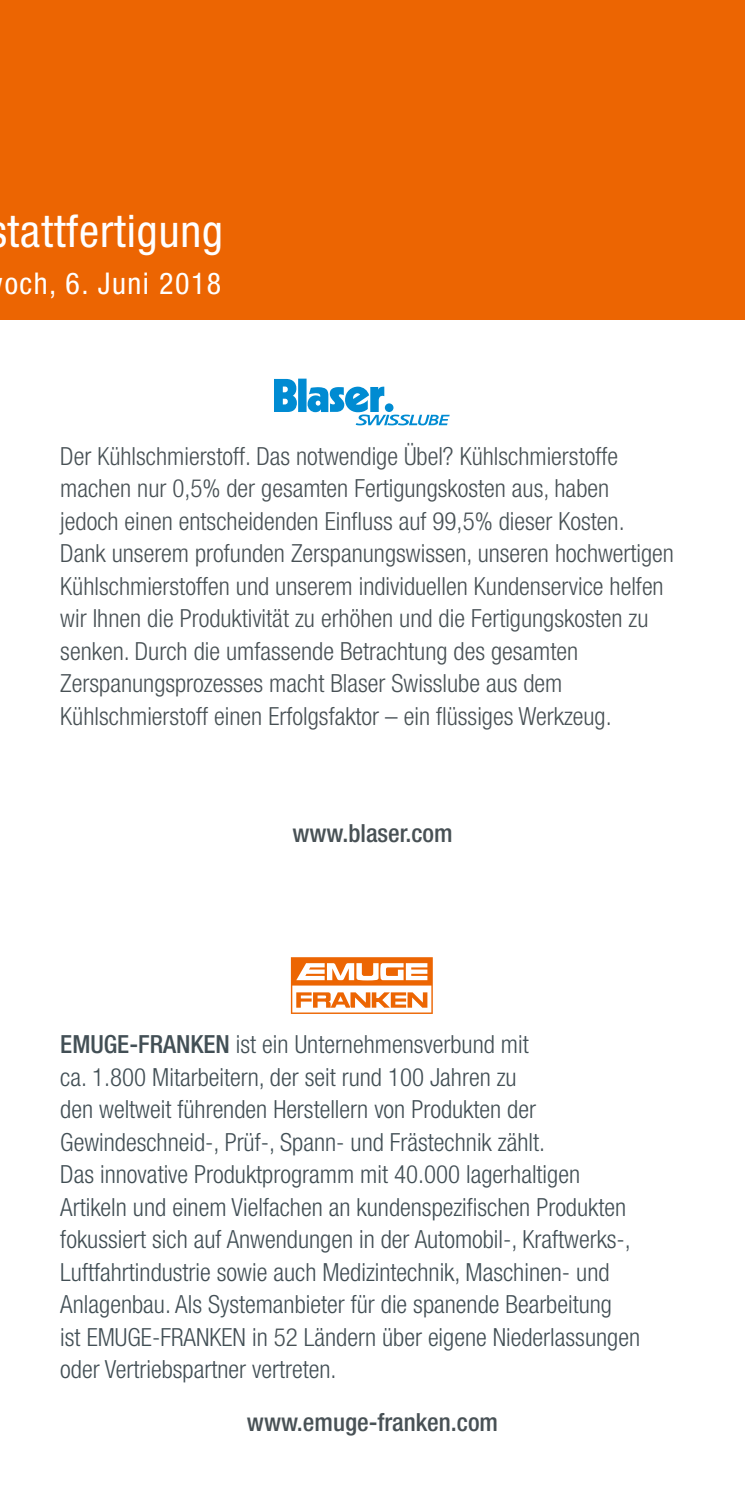
<style>
.page{position:relative;width:745px;height:1489px;background:#fff}
.page>*{position:absolute;margin:0;border:0;box-sizing:border-box;transform-origin:0 0}
.t1{font:condensed 45px "Helvetica Neue LT Pro";letter-spacing:.02em;color:#fff}
.t2{font:condensed 30px "Helvetica Neue LT Pro";letter-spacing:.05em;color:#fff}
.t3{font:300 condensed 25px/32.5px "Helvetica Neue LT Pro";color:#424f55}
.t4{font:300 condensed 25px/32.5px "Helvetica Neue LT Pro";color:#485155}
.t5{font:500 condensed 25px "Helvetica Neue LT Pro";color:#485155}
.s1{font-weight:500}
.s2{color:#485155}
</style>
<div class="page">
<div style="left:0;top:0;width:744px;height:319px;background:#ec6502"></div>
<div style="left:298px;top:378px;width:8px;height:34px;background:#008bd2"></div>
<svg style="left:274px;top:379px;width:23px;height:33px"></svg>
<svg style="left:307px;top:386px;width:142px;height:39px"></svg>
<svg style="left:291px;top:957px;width:141px;height:56px"></svg>
<h1 class="t1" style="left:8px;top:204px;width:217px">tattfertigung</h1>
<p class="t2" style="left:5px;top:266px;width:218px">och, 6. Juni 2018</p>
<p class="t4" style="left:60px;top:439px;width:615px">Der Kühlschmierstoff. Das notwendige Übel? Kühlschmierstoffe machen nur 0,5% der gesamten Fertigungskosten aus, haben<br>jedoch einen entscheidenden Einfluss auf 99,5% dieser Kosten.<br>Dank unserem profunden Zerspanungswissen, unseren hochwertigen Kühlschmierstoffen und unserem individuellen Kundenservice helfen wir Ihnen die Produktivität zu erhöhen und die Fertigungskosten zu senken. Durch die umfassende Betrachtung des gesamten Zerspanungsprozesses macht Blaser Swisslube aus dem Kühlschmierstoff einen Erfolgsfaktor – ein flüssiges Werkzeug.</p>
<p class="t5" style="left:292px;top:818px;width:162px">www.blaser.com</p>
<p class="t3" style="left:60px;top:1027px;width:581px"><span class="s1">EMUGE-FRANKEN</span> ist ein Unternehmensverbund mit<br>ca. 1.800 Mitarbeitern, der seit rund 100 Jahren zu<br>den weltweit führenden Herstellern von Produkten der Gewindeschneid-, Prüf-, Spann- und Frästechnik zählt.<br>Das innovative Produktprogramm mit 40.000 lagerhaltigen Artikeln und einem Vielfachen an kundenspezifischen Produkten fokussiert sich auf Anwendungen in der Automobil-, Kraftwerks-, Luftfahrtindustrie sowie auch Medizintechnik, Maschinen- und Anlagenbau. Als Systemanbieter für die spanende Bearbeitung<br>ist EMUGE-FRANKEN in <span class="s2">52</span> Ländern über eigene Niederlassungen oder Vertriebspartner vertreten.</p>
<p class="t5" style="left:247px;top:1406px;width:252px">www.emuge-franken.com</p>
</div>
